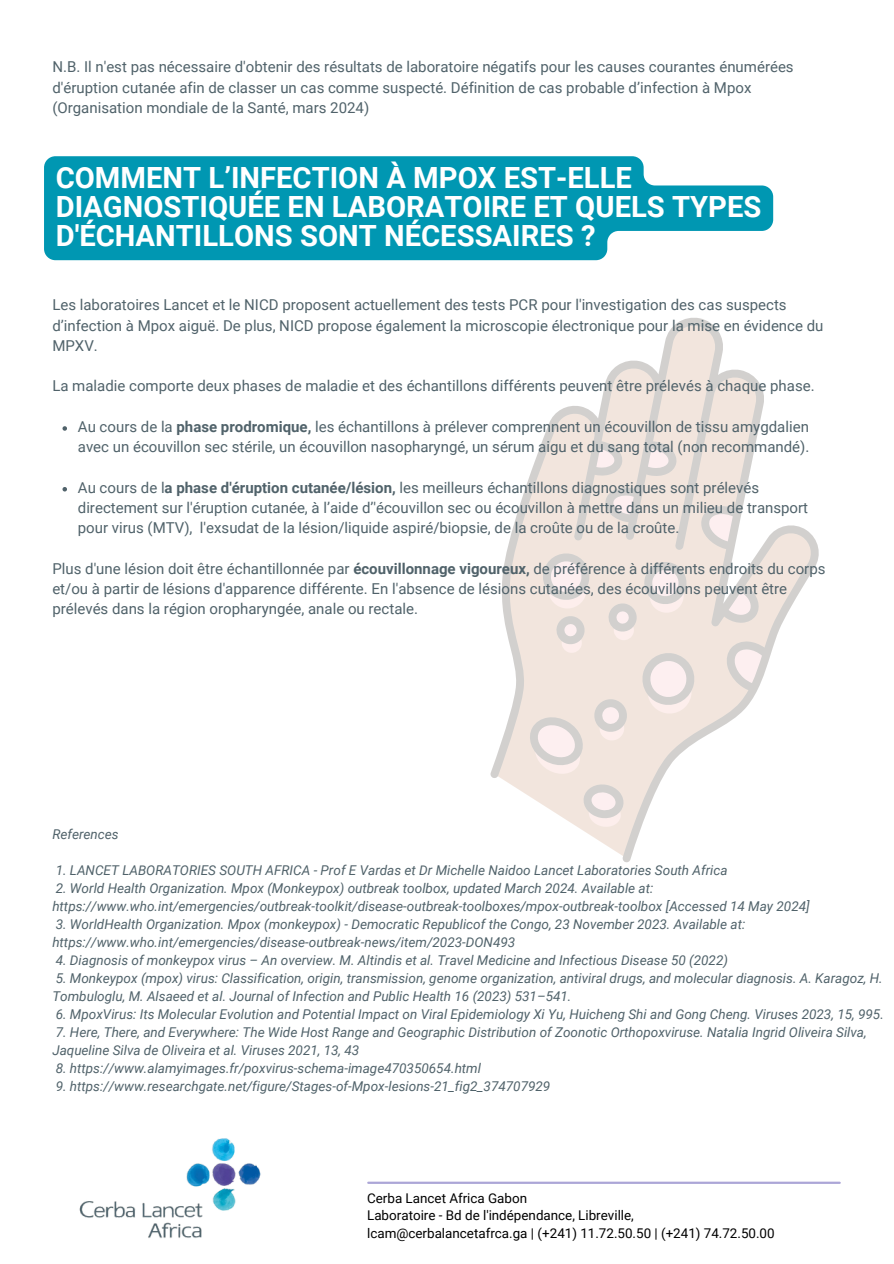
<style>
.page{position:relative;width:894px;height:1264px;background:#fff}
.page>*{position:absolute;margin:0;border:0;box-sizing:border-box;transform-origin:0 0}
.t1{font:700 29.25px/29.2px "Roboto";color:#fff}
.t2{font:15px/20.2px "Roboto";color:#50626a}
.t3{font:italic 13.5px/18px "Roboto";color:#50626a}
.t4{font:13.35px "Roboto";color:#000}
.s1{font-weight:700}
</style>
<div class="page">
<hr style="left:368px;top:1181px;width:471px;height:2px;background:#aca6d7">
<img style="left:79px;top:1138px;width:182px;height:100px">
<svg style="left:44px;top:156px;width:729px;height:104px;background:#1da2ba"></svg>
<svg style="left:490px;top:318px;width:329px;height:545px"></svg>
<svg style="left:62px;top:426px;width:5px;height:5px"></svg>
<svg style="left:62px;top:487px;width:5px;height:4px"></svg>
<h2 class="t2" style="left:52px;top:57px;width:742px">N.B. Il n'est pas nécessaire d'obtenir des résultats de laboratoire négatifs pour les causes courantes énumérées d'éruption cutanée afin de classer un cas comme suspecté. Définition de cas probable d’infection à Mpox (Organisation mondiale de la Santé, mars 2024)</h2>
<p class="t1" style="left:56px;top:163px;width:707px">COMMENT L’INFECTION À MPOX EST-ELLE<br>DIAGNOSTIQUÉE EN LABORATOIRE ET QUELS TYPES<br>D'ÉCHANTILLONS SONT NÉCESSAIRES ?</p>
<p class="t2" style="left:52px;top:295px;width:772px">Les laboratoires Lancet et le NICD proposent actuellement des tests PCR pour l'investigation des cas suspects d’infection à Mpox aiguë. De plus, NICD propose également la microscopie électronique pour la mise en évidence du<br>MPXV.</p>
<h2 class="t2" style="left:52px;top:376px;width:763px">La maladie comporte deux phases de maladie et des échantillons différents peuvent être prélevés à chaque phase.</h2>
<p class="t2" style="left:78px;top:416px;width:732px">Au cours de la <span class="s1">phase prodromique,</span> les échantillons à prélever comprennent un écouvillon de tissu amygdalien avec un écouvillon sec stérile, un écouvillon nasopharyngé, un sérum aigu et du sang total (non recommandé).</p>
<p class="t2" style="left:78px;top:477px;width:731px">Au cours de l<span class="s1">a phase d'éruption cutanée/lésion,</span> les meilleurs échantillons diagnostiques sont prélevés directement sur l'éruption cutanée, à l’aide d’'écouvillon sec ou écouvillon à mettre dans un milieu de transport pour virus (MTV), l'exsudat de la lésion/liquide aspiré/biopsie, de la croûte ou de la croûte.</p>
<p class="t2" style="left:52px;top:558px;width:774px">Plus d'une lésion doit être échantillonnée par <span class="s1">écouvillonnage vigoureux,</span> de préférence à différents endroits du corps et/ou à partir de lésions d'apparence différente. En l'absence de lésions cutanées, des écouvillons peuvent être prélevés dans la région oropharyngée, anale ou rectale.</p>
<p class="t3" style="left:52px;top:825px;width:68px">References</p>
<p class="t3" style="left:56px;top:861px;width:673px">1. LANCET LABORATORIES SOUTH AFRICA - Prof E Vardas et Dr Michelle Naidoo Lancet Laboratories South Africa</p>
<p class="t3" style="left:52px;top:879px;width:758px">2. World Health Organization. Mpox (Monkeypox) outbreak toolbox, updated March 2024. Available at: https://www.who.int/emergencies/outbreak-toolkit/disease-outbreak-toolboxes/mpox-outbreak-toolbox [Accessed 14 May 2024]</p>
<p class="t3" style="left:52px;top:915px;width:694px">3. WorldHealth Organization. Mpox (monkeypox) - Democratic Republicof the Congo, 23 November 2023. Available at: https://www.who.int/emergencies/disease-outbreak-news/item/2023-DON493</p>
<p class="t3" style="left:56px;top:951px;width:673px">4. Diagnosis of monkeypox virus – An overview. M. Altindis et al. Travel Medicine and Infectious Disease 50 (2022)</p>
<p class="t3" style="left:52px;top:969px;width:831px">5. Monkeypox (mpox) virus: Classification, origin, transmission, genome organization, antiviral drugs, and molecular diagnosis. A. Karagoz, H.<br>Tombuloglu, M. Alsaeed et al. Journal of Infection and Public Health 16 (2023) 531–541.</p>
<p class="t3" style="left:56px;top:1005px;width:829px">6. MpoxVirus: Its Molecular Evolution and Potential Impact on Viral Epidemiology Xi Yu, Huicheng Shi and Gong Cheng. Viruses 2023, 15, 995.</p>
<p class="t3" style="left:52px;top:1023px;width:815px">7. Here, There, and Everywhere: The Wide Host Range and Geographic Distribution of Zoonotic Orthopoxviruse. Natalia Ingrid Oliveira Silva,<br>Jaqueline Silva de Oliveira et al. Viruses 2021, 13, 43</p>
<p class="t3" style="left:56px;top:1059px;width:427px">8. https://www.alamyimages.fr/poxvirus-schema-image470350654.html</p>
<p class="t3" style="left:56px;top:1077px;width:496px">9. https://www.researchgate.net/figure/Stages-of-Mpox-lesions-21_fig2_374707929</p>
<h1 class="t4" style="left:367px;top:1190px;width:161px">Cerba Lancet Africa Gabon</h1>
<p class="t4" style="left:367px;top:1207px;width:268px">Laboratoire - Bd de l'indépendance, Libreville,</p>
<h2 class="t4" style="left:367px;top:1225px;width:409px">lcam@cerbalancetafrca.ga | (+241) 11.72.50.50 | (+241) 74.72.50.00</h2>
</div>
